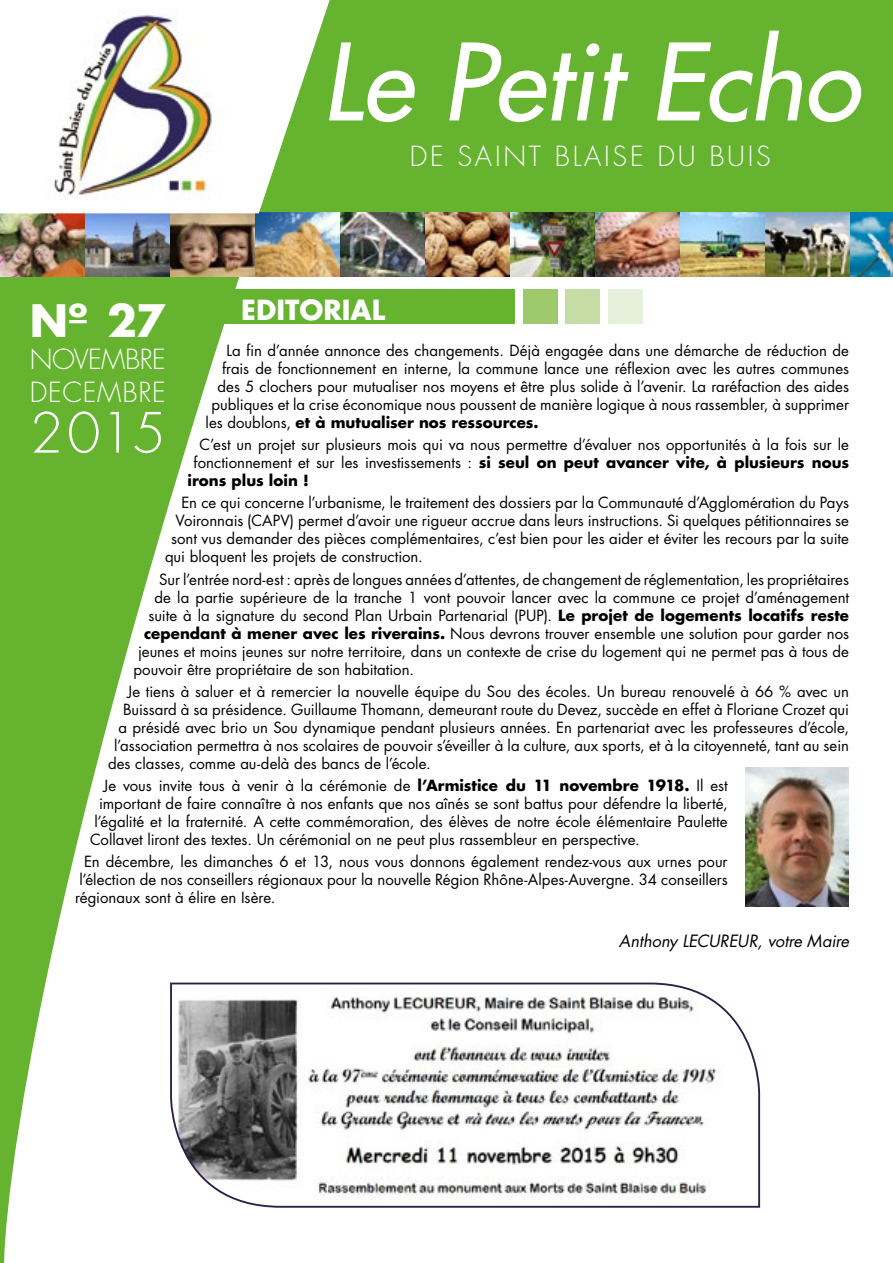
<style>
.page{position:relative;width:893px;height:1263px;background:#fff}
.page>*{position:absolute;margin:0;border:0;box-sizing:border-box;transform-origin:0 0}
.t1{font:italic 103.5px "Futura";color:#fff}
.t2{font:300 54px "Futura";color:#fff}
.t3{font:700 43.5px "Futura";color:#fff}
.t4{font:300 27px "Futura";letter-spacing:.1em;color:#fff}
.t5{font:300 27px/32.4px "Futura";color:#fff}
.t6{font:700 27px "Futura";color:#fff}
.t7{font:italic 16.5px "Futura";letter-spacing:-.005em;color:#000}
.t8{font:15px "Futura";color:#000}
.t9{font:700 15px "Futura";color:#000}
.s1{font-weight:400}
.s2{font-weight:700}
</style>
<div class="page">
<div style="left:217px;top:289px;width:297px;height:34px;background:#65b32e"></div>
<div style="left:523px;top:289px;width:34px;height:34px;background:#9fc96d"></div>
<div style="left:566px;top:289px;width:34px;height:34px;background:#c5dda5"></div>
<div style="left:608px;top:289px;width:34px;height:34px;background:#e6f0da"></div>
<div style="left:257px;top:0;width:636px;height:213px;background:#65b32e"></div>
<svg style="left:0;top:212px;width:335px;height:1051px"></svg>
<img style="left:0;top:213px;width:893px;height:63px">
<img style="left:745px;top:767px;width:103px;height:139px">
<svg style="left:0;top:0;width:330px;height:213px"></svg>
<img style="left:34px;top:9px;width:194px;height:195px">
<svg style="left:169px;top:982px;width:592px;height:226px"></svg>
<div style="left:13px;top:302px;width:170px;height:151px;background:#65b32e"></div>
<h1 class="t1" style="left:322px;top:15px;width:539px">Le Petit Echo</h1>
<h3 class="t4" style="left:410px;top:138px;width:363px">DE SAINT BLAISE DU BUIS</h3>
<h3 class="t6" style="left:241px;top:291px;width:145px">EDITORIAL</h3>
<h3 class="t3" style="left:30px;top:290px;width:138px">Nº 27</h3>
<h3 class="t5" style="left:30px;top:343px;width:138px">NOVEMBRE<br>DECEMBRE</h3>
<h2 class="t2" style="left:30px;top:398px;width:138px">2015</h2>
<p class="t8" style="left:226px;top:340px;width:624px">La fin d’année annonce des changements. Déjà engagée dans une démarche de réduction de</p>
<p class="t8" style="left:222px;top:358px;width:629px">frais de fonctionnement en interne, la commune lance une réflexion avec les autres communes</p>
<p class="t8" style="left:218px;top:376px;width:633px">des 5 clochers pour mutualiser nos moyens et être plus solide à l’avenir. La raréfaction des aides</p>
<p class="t8" style="left:212px;top:394px;width:639px">publiques et la crise économique nous poussent de manière logique à nous rassembler, à supprimer</p>
<p class="t9" style="left:206px;top:412px;width:335px"><span class="s1">les doublons,</span> et à mutualiser nos ressources.</p>
<p class="t8" style="left:200px;top:434px;width:651px">C’est un projet sur plusieurs mois qui va nous permettre d’évaluer nos opportunités à la fois sur le</p>
<p class="t8" style="left:194px;top:452px;width:657px">fonctionnement et sur les investissements : <span class="s2">si seul on peut avancer vite, à plusieurs nous</span></p>
<p class="t9" style="left:188px;top:470px;width:123px">irons plus loin !</p>
<p class="t8" style="left:182px;top:492px;width:669px">En ce qui concerne l’urbanisme, le traitement des dossiers par la Communauté d’Agglomération du Pays</p>
<p class="t8" style="left:176px;top:510px;width:675px">Voironnais (CAPV) permet d’avoir une rigueur accrue dans leurs instructions. Si quelques pétitionnaires se</p>
<p class="t8" style="left:171px;top:528px;width:679px">sont vus demander des pièces complémentaires, c’est bien pour les aider et éviter les recours par la suite</p>
<p class="t8" style="left:165px;top:546px;width:259px">qui bloquent les projets de construction.</p>
<p class="t8" style="left:159px;top:569px;width:692px">Sur l’entrée nord-est : après de longues années d’attentes, de changement de réglementation, les propriétaires</p>
<p class="t8" style="left:154px;top:587px;width:696px">de la partie supérieure de la tranche 1 vont pouvoir lancer avec la commune ce projet d’aménagement</p>
<p class="t8" style="left:148px;top:605px;width:702px">suite à la signature du second Plan Urbain Partenarial (PUP). <span class="s2">Le projet de logements locatifs reste</span></p>
<p class="t8" style="left:144px;top:623px;width:707px"><span class="s2">cependant à mener avec les riverains.</span> Nous devrons trouver ensemble une solution pour garder nos</p>
<p class="t8" style="left:138px;top:641px;width:712px">jeunes et moins jeunes sur notre territoire, dans un contexte de crise du logement qui ne permet pas à tous de</p>
<p class="t8" style="left:133px;top:659px;width:282px">pouvoir être propriétaire de son habitation.</p>
<p class="t8" style="left:127px;top:681px;width:723px">Je tiens à saluer et à remercier la nouvelle équipe du Sou des écoles. Un bureau renouvelé à 66 % avec un</p>
<p class="t8" style="left:123px;top:699px;width:728px">Buissard à sa présidence. Guillaume Thomann, demeurant route du Devez, succède en effet à Floriane Crozet qui</p>
<p class="t8" style="left:118px;top:717px;width:732px">a présidé avec brio un Sou dynamique pendant plusieurs années. En partenariat avec les professeures d’école,</p>
<p class="t8" style="left:114px;top:735px;width:736px">l’association permettra à nos scolaires de pouvoir s’éveiller à la culture, aux sports, et à la citoyenneté, tant au sein</p>
<p class="t8" style="left:108px;top:753px;width:324px">des classes, comme au-delà des bancs de l’école.</p>
<p class="t8" style="left:103px;top:775px;width:626px">Je vous invite tous à venir à la cérémonie de <span class="s2">l’Armistice du 11 novembre 1918.</span> Il est</p>
<p class="t8" style="left:99px;top:793px;width:630px">important de faire connaître à nos enfants que nos aînés se sont battus pour défendre la liberté,</p>
<p class="t8" style="left:94px;top:811px;width:635px">l’égalité et la fraternité. A cette commémoration, des élèves de notre école élémentaire Paulette</p>
<p class="t8" style="left:90px;top:829px;width:551px">Collavet liront des textes. Un cérémonial on ne peut plus rassembleur en perspective.</p>
<p class="t8" style="left:84px;top:851px;width:645px">En décembre, les dimanches 6 et 13, nous vous donnons également rendez-vous aux urnes pour</p>
<p class="t8" style="left:79px;top:869px;width:650px">l’élection de nos conseillers régionaux pour la nouvelle Région Rhône-Alpes-Auvergne. 34 conseillers</p>
<p class="t8" style="left:75px;top:887px;width:202px">régionaux sont à élire en Isère.</p>
<p class="t7" style="left:619px;top:930px;width:232px">Anthony LECUREUR, votre Maire</p>
</div>
